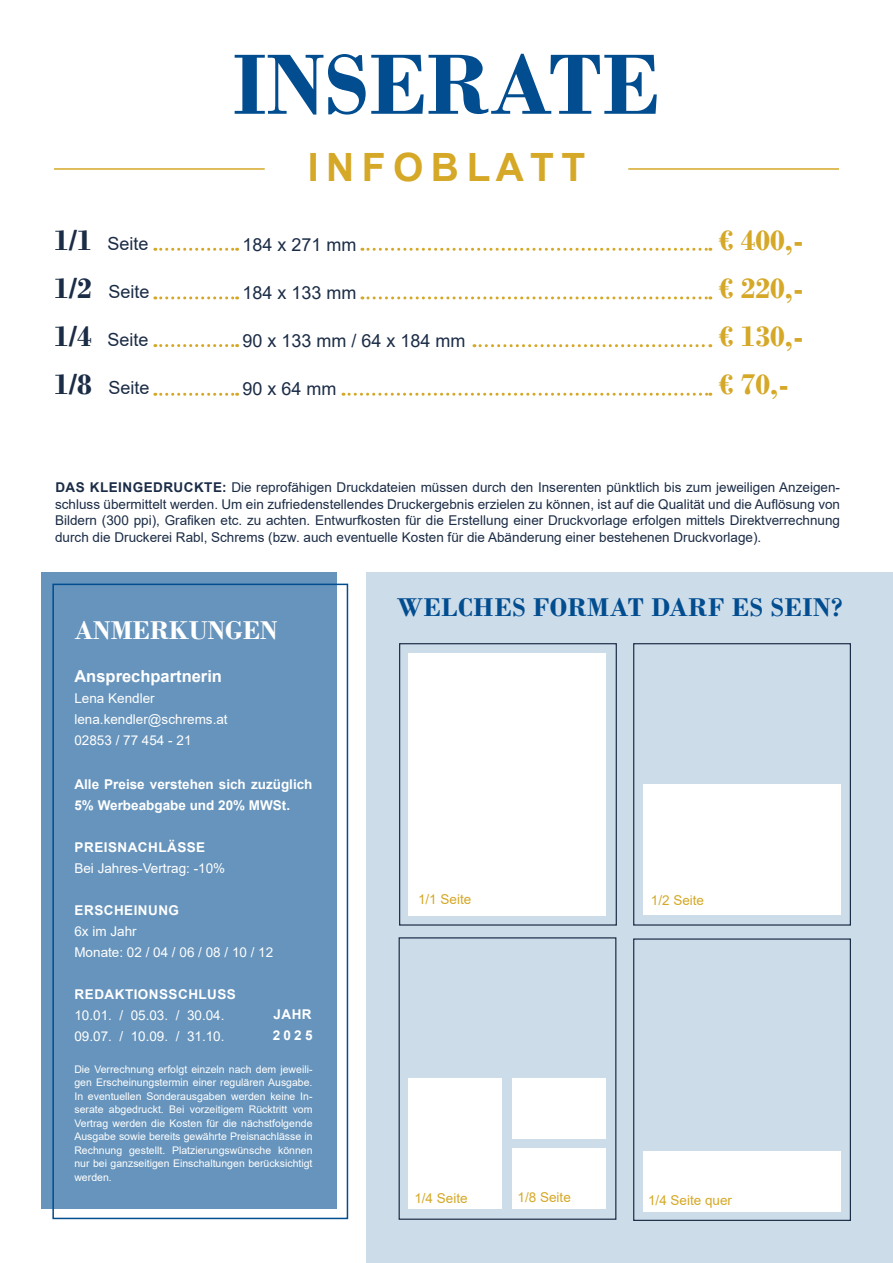
<style>
.page{position:relative;width:893px;height:1263px;background:#fff}
.page>*{position:absolute;margin:0;border:0;box-sizing:border-box;transform-origin:0 0}
.t1{font:700 90px "Bodoni";color:#014d90}
.t2{font:700 39px "Arial";color:#d5a827}
.t3{font:700 30px "Bodoni";color:#d5a827}
.t4{font:700 27px "Bodoni";letter-spacing:.02em;color:#014d90}
.t5{font:700 27px "Bodoni";color:#fff}
.t6{font:18px "Arial";color:#1b2c46}
.t7{font:700 16.5px "Arial";color:#fff}
.t8{font:13.5px/16.5px "Arial";color:#1b2c46;text-align:justify}
.t9{font:13.5px/21px "Arial";color:#fff}
.t10{font:700 13.5px/21px "Arial";color:#fff}
.t11{font:13.5px "Arial";color:#d5a827}
.t12{font:700 13.5px "Arial";letter-spacing:.035em;color:#fff}
.t13{font:10.5px/13.5px "Arial";color:#fff;text-align:justify}
.s1{font-family:"Bodoni";font-weight:700;font-size:30px}
.s2{font-weight:700}
</style>
<div class="page">
<div style="left:367px;top:573px;width:526px;height:690px;background:#cddce9"></div>
<hr style="left:628px;top:168px;width:211px;height:2px;background:#d5a827">
<hr style="left:54px;top:168px;width:211px;height:2px;background:#d5a827">
<div style="left:399px;top:643px;width:218px;height:283px;border:1px solid #1b2c46"></div>
<div style="left:399px;top:937px;width:217px;height:283px;border:1px solid #1b2c46"></div>
<div style="left:633px;top:643px;width:218px;height:283px;border:1px solid #1b2c46"></div>
<div style="left:408px;top:653px;width:198px;height:262px;background:#fff"></div>
<div style="left:643px;top:785px;width:198px;height:130px;background:#fff"></div>
<div style="left:408px;top:1078px;width:94px;height:131px;background:#fff"></div>
<div style="left:512px;top:1148px;width:94px;height:61px;background:#fff"></div>
<div style="left:512px;top:1078px;width:94px;height:61px;background:#fff"></div>
<div style="left:643px;top:1151px;width:198px;height:60px;background:#fff"></div>
<div style="left:41px;top:573px;width:296px;height:636px;background:#6694bc"></div>
<div style="left:52px;top:584px;width:296px;height:635px;border:2px solid #014d90"></div>
<svg style="left:155px;top:248px;width:83px;height:3px"></svg>
<svg style="left:362px;top:248px;width:349px;height:3px"></svg>
<svg style="left:155px;top:296px;width:83px;height:3px"></svg>
<svg style="left:155px;top:344px;width:83px;height:3px"></svg>
<svg style="left:155px;top:393px;width:83px;height:3px"></svg>
<svg style="left:362px;top:296px;width:349px;height:3px"></svg>
<svg style="left:343px;top:393px;width:368px;height:3px"></svg>
<svg style="left:474px;top:344px;width:237px;height:3px"></svg>
<div style="left:633px;top:938px;width:218px;height:283px;border:1px solid #1b2c46"></div>
<p class="t6" style="left:54px;top:232px;width:96px"><span class="s1">1/1</span> Seite</p>
<p class="t6" style="left:54px;top:280px;width:97px"><span class="s1">1/2</span> Seite</p>
<p class="t6" style="left:54px;top:328px;width:96px"><span class="s1">1/4</span> Seite</p>
<p class="t6" style="left:54px;top:376px;width:97px"><span class="s1">1/8</span> Seite</p>
<p class="t1" style="left:233px;top:31px;width:429px">INSERATE</p>
<p class="t2" style="left:308px;top:140px;width:279px">I N F O B L A T T</p>
<p class="t6" style="left:242px;top:232px;width:116px">184 x 271 mm</p>
<p class="t6" style="left:242px;top:280px;width:116px">184 x 133 mm</p>
<p class="t6" style="left:242px;top:328px;width:225px">90 x 133 mm / 64 x 184 mm</p>
<p class="t6" style="left:242px;top:376px;width:96px">90 x 64 mm</p>
<p class="t3" style="left:719px;top:222px;width:87px">€ 400,-</p>
<p class="t3" style="left:719px;top:270px;width:87px">€ 220,-</p>
<p class="t3" style="left:719px;top:318px;width:87px">€ 130,-</p>
<p class="t3" style="left:719px;top:366px;width:72px">€ 70,-</p>
<p class="t8" style="left:55px;top:479px;width:786px"><span class="s2">DAS KLEINGEDRUCKTE:</span> Die reprofähigen Druckdateien müssen durch den Inserenten pünktlich bis zum jeweiligen Anzeigen&shy;schluss übermittelt werden. Um ein zufriedenstellendes Druckergebnis erzielen zu können, ist auf die Qualität und die Auflösung von Bildern (300 ppi), Grafiken etc. zu achten. Entwurfkosten für die Erstellung einer Druckvorlage erfolgen mittels Direktverrechnung durch die Druckerei Rabl, Schrems (bzw. auch eventuelle Kosten für die Abänderung einer bestehenen Druckvorlage).</p>
<p class="t5" style="left:74px;top:614px;width:205px">ANMERKUNGEN</p>
<p class="t7" style="left:74px;top:665px;width:149px">Ansprechpartnerin</p>
<p class="t9" style="left:74px;top:688px;width:82px">Lena Kendler</p>
<p class="t9" style="left:74px;top:709px;width:155px">lena.kendler@schrems.at</p>
<p class="t9" style="left:74px;top:730px;width:119px">02853 / 77 454 - 21</p>
<p class="t10" style="left:74px;top:774px;width:240px">Alle Preise verstehen sich zuzüglich<br>5% Werbeabgabe und 20% MWSt.</p>
<p class="t12" style="left:75px;top:838px;width:132px">PREISNACHLÄSSE</p>
<p class="t9" style="left:74px;top:857px;width:152px">Bei Jahres-Vertrag: -10%</p>
<p class="t12" style="left:75px;top:901px;width:106px">ERSCHEINUNG</p>
<p class="t9" style="left:74px;top:920px;width:64px">6x im Jahr</p>
<p class="t9" style="left:74px;top:941px;width:200px">Monate: 02 / 04 / 06 / 08 / 10 / 12</p>
<p class="t12" style="left:75px;top:985px;width:163px">REDAKTIONSSCHLUSS</p>
<p class="t9" style="left:74px;top:1004px;width:152px">10.01. / 05.03. / 30.04.<br>09.07. / 10.09. / 31.10.</p>
<p class="t13" style="left:74px;top:1062px;width:240px">Die Verrechnung erfolgt einzeln nach dem jeweili&shy;gen Erscheinungstermin einer regulären Ausgabe.<br>In eventuellen Sonderausgaben werden keine In&shy;serate abgedruckt. Bei vorzeitigem Rücktritt vom Vertrag werden die Kosten für die nächstfolgende Ausgabe sowie bereits gewährte Preisnachlässe in Rechnung gestellt. Platzierungswünsche können nur bei ganzseitigen Einschaltungen berücksichtigt werden.</p>
<p class="t10" style="left:274px;top:1004px;width:40px">JAHR</p>
<p class="t10" style="left:273px;top:1025px;width:41px">2 0 2 5</p>
<p class="t4" style="left:397px;top:592px;width:447px">WELCHES FORMAT DARF ES SEIN?</p>
<p class="t11" style="left:418px;top:890px;width:55px">1/1 Seite</p>
<p class="t11" style="left:651px;top:891px;width:55px">1/2 Seite</p>
<p class="t11" style="left:414px;top:1189px;width:55px">1/4 Seite</p>
<p class="t11" style="left:518px;top:1188px;width:55px">1/8 Seite</p>
<p class="t11" style="left:648px;top:1191px;width:86px">1/4 Seite quer</p>
</div>
